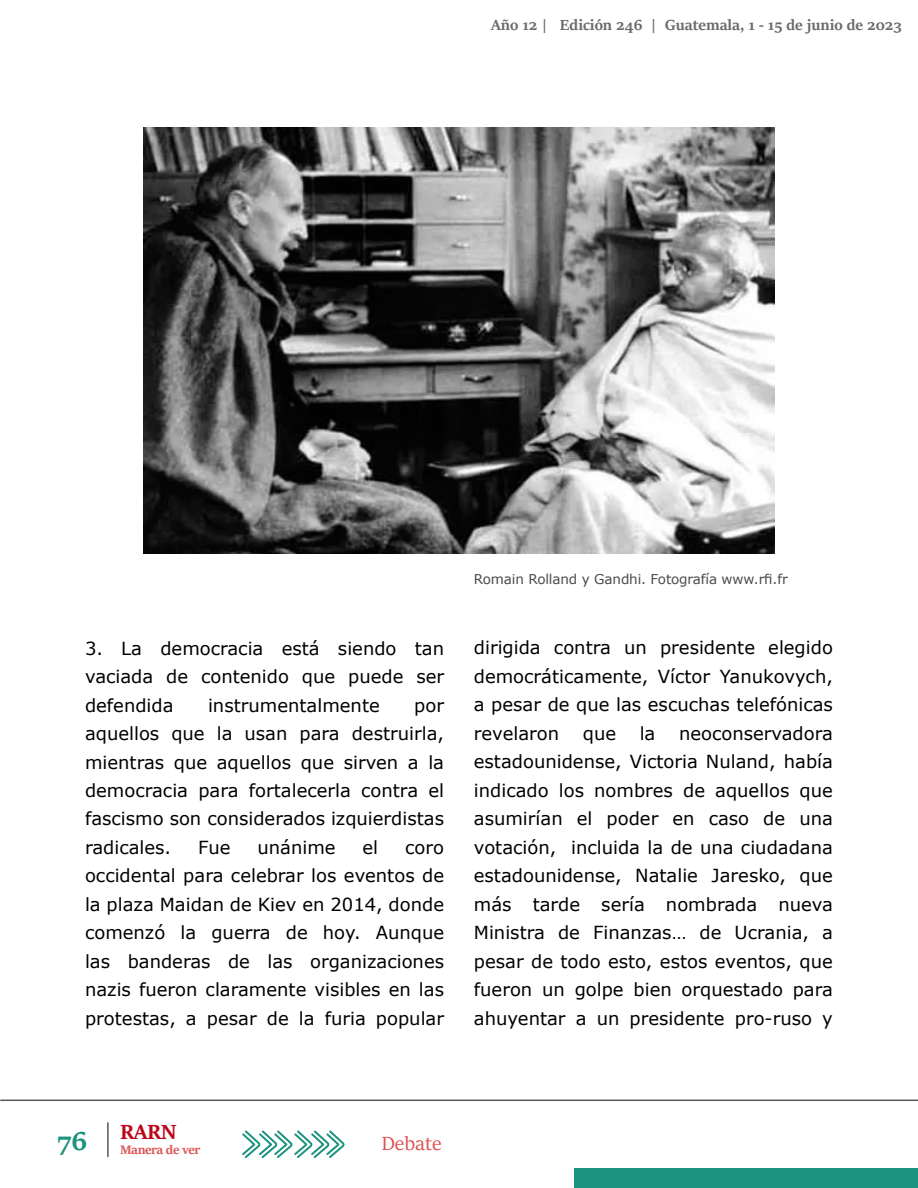
<style>
.page{position:relative;width:918px;height:1188px;background:#fff}
.page>*{position:absolute;margin:0;border:0;box-sizing:border-box;transform-origin:0 0}
.t1{font:700 28.5px "Sitka Heading";color:#1b937e}
.t2{font:700 22.5px "Sitka Heading";color:#bd0518}
.t3{font:21px "Sitka Heading";color:#de5454}
.t4{font:18px/28.5px "Verdana";color:#000;text-align:justify}
.t5{font:700 16.5px "Sitka Display";color:#696a6b}
.t6{font:13.5px "Verdana";letter-spacing:-.01em;color:#4b4b4d}
.t7{font:700 13.5px "Sitka Heading";letter-spacing:-.03em;color:#de5454}
</style>
<div class="page">
<div style="left:574px;top:1168px;width:344px;height:20px;background:#1b937e"></div>
<svg style="left:242px;top:1130px;width:103px;height:28px"></svg>
<hr style="left:1px;top:1100px;width:917px;height:1px;background:#58585a">
<hr style="left:107px;top:1123px;width:2px;height:34px;background:#58585a">
<img style="left:143px;top:128px;width:632px;height:426px">
<p class="t5" style="left:491px;top:13px;width:412px">Año 12 | Edición 246 | Guatemala, 1 - 15 de junio de 2023</p>
<p class="t4" style="left:85px;top:634px;width:361px">3. La democracia está siendo tan vaciada de contenido que puede ser defendida</p>
<p class="t4" style="left:208px;top:691px;width:173px">instrumentalmente</p>
<p class="t4" style="left:85px;top:691px;width:361px;text-indent:329px">por aquellos que la usan para destruirla, mientras que aquellos que sirven a la democracia para fortalecerla contra el fascismo son considerados izquierdistas radicales.</p>
<p class="t4" style="left:198px;top:833px;width:34px">Fue</p>
<p class="t4" style="left:257px;top:833px;width:80px">unánime</p>
<p class="t4" style="left:363px;top:833px;width:17px">el</p>
<p class="t4" style="left:85px;top:833px;width:361px;text-indent:320px">coro occidental para celebrar los eventos de la plaza Maidan de Kiev en 2014, donde comenzó la guerra de hoy. Aunque las banderas de las organizaciones nazis fueron claramente visibles en las protestas, a pesar de la furia popular</p>
<p class="t6" style="left:474px;top:570px;width:315px">Romain Rolland y Gandhi. Fotografía www.rfi.fr</p>
<p class="t4" style="left:474px;top:633px;width:361px">dirigida contra un presidente elegido democráticamente, Víctor Yanukovych, a pesar de que las escuchas telefónicas revelaron</p>
<p class="t4" style="left:474px;top:719px;width:361px;text-indent:205px">neoconservadora estadounidense, Victoria Nuland, había indicado los nombres de aquellos que asumirían el poder en caso de una votación, incluida la de una ciudadana estadounidense, Natalie Jaresko, que más tarde sería nombrada nueva Ministra de Finanzas… de Ucrania, a pesar de todo esto, estos eventos, que fueron un golpe bien orquestado para ahuyentar a un presidente pro-ruso y</p>
<p class="t4" style="left:583px;top:719px;width:35px">que</p>
<p class="t4" style="left:640px;top:719px;width:17px">la</p>
<p class="t2" style="left:120px;top:1115px;width:58px">RARN</p>
<h1 class="t1" style="left:57px;top:1120px;width:32px">76</h1>
<p class="t3" style="left:381px;top:1128px;width:62px">Debate</p>
<p class="t7" style="left:120px;top:1139px;width:82px">Manera de ver</p>
</div>
